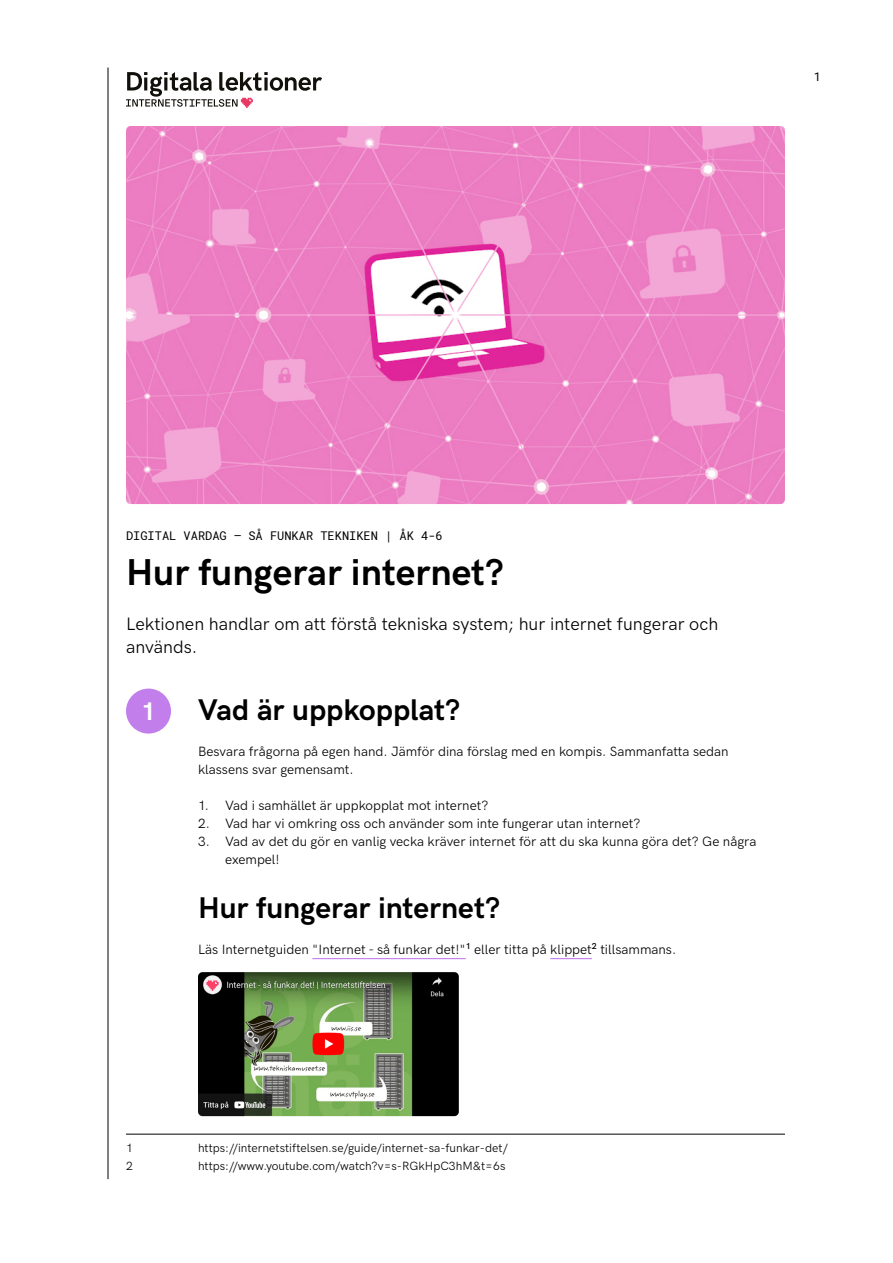
<style>
.page{position:relative;width:893px;height:1263px;background:#fff}
.page>*{position:absolute;margin:0;border:0;box-sizing:border-box;transform-origin:0 0}
.Rubrik_1{font:700 37.5px "HK Grotesk";color:#000}
.Rubrik_2{font:700 30px "HK Grotesk";color:#000}
.Nummer___Rubrik_2{font:700 25.5px "HK Grotesk";color:#fff}
.Ingress{font:18px/22.5px "HK Grotesk";color:#000}
.Punktlista{font:13.5px/18px "HK Grotesk";color:#000}
.Stycke_1{font:13.5px/18px "HK Grotesk";color:#000}
.Fotnot{font:12px "HK Grotesk";color:#000}
.Lektion{font:12px "Roboto Mono";color:#000}
</style>
<div class="page">
<hr style="left:108px;top:68px;width:1px;height:1111px;background:#000">
<svg style="left:126px;top:72px;width:196px;height:36px"></svg>
<hr style="left:312px;top:958px;width:154px;height:1px;background:#c27fec">
<hr style="left:550px;top:958px;width:42px;height:1px;background:#c27fec">
<hr style="left:126px;top:1134px;width:659px;height:1px;background:#000">
<img style="left:126px;top:126px;width:659px;height:378px">
<div style="left:126px;top:688px;width:45px;height:45px;background:#c27fec;border-radius:50%"></div>
<img style="left:198px;top:972px;width:261px;height:144px">
<p class="Lektion" style="left:814px;top:68px;width:9px">1</p>
<p class="Lektion" style="left:126px;top:527px;width:318px">DIGITAL VARDAG – SÅ FUNKAR TEKNIKEN | ÅK 4-6</p>
<h1 class="Rubrik_1" style="left:126px;top:544px;width:379px">Hur fungerar internet?</h1>
<p class="Ingress" style="left:126px;top:611px;width:594px">Lektionen handlar om att förstå tekniska system; hur internet fungerar och används.</p>
<h2 class="Nummer___Rubrik_2" style="left:141px;top:692px;width:16px">1</h2>
<h2 class="Rubrik_2" style="left:198px;top:687px;width:264px">Vad är uppkopplat?</h2>
<p class="Stycke_1" style="left:198px;top:741px;width:532px">Besvara frågorna på egen hand. Jämför dina förslag med en kompis. Sammanfatta sedan klassens svar gemensamt.</p>
<p class="Punktlista" style="left:198px;top:795px;width:292px">1. Vad i samhället är uppkopplat mot internet?</p>
<p class="Punktlista" style="left:198px;top:813px;width:444px">2. Vad har vi omkring oss och använder som inte fungerar utan internet?</p>
<p class="Punktlista" style="left:225px;top:831px;width:533px;text-indent:-27px">3. Vad av det du gör en vanlig vecka kräver internet för att du ska kunna göra det? Ge några exempel!</p>
<h2 class="Rubrik_2" style="left:198px;top:885px;width:303px">Hur fungerar internet?</h2>
<p class="Stycke_1" style="left:198px;top:939px;width:480px">Läs Internetguiden "Internet - så funkar det!"<sup>1</sup> eller titta på klippet<sup>2</sup> tillsammans.</p>
<p class="Fotnot" style="left:126px;top:1139px;width:8px">1</p>
<p class="Fotnot" style="left:198px;top:1139px;width:311px">https://internetstiftelsen.se/guide/internet-sa-funkar-det/</p>
<p class="Fotnot" style="left:126px;top:1157px;width:8px">2</p>
<p class="Fotnot" style="left:198px;top:1157px;width:309px">https://www.youtube.com/watch?v=s-RGkHpC3hM&amp;t=6s</p>
</div>
